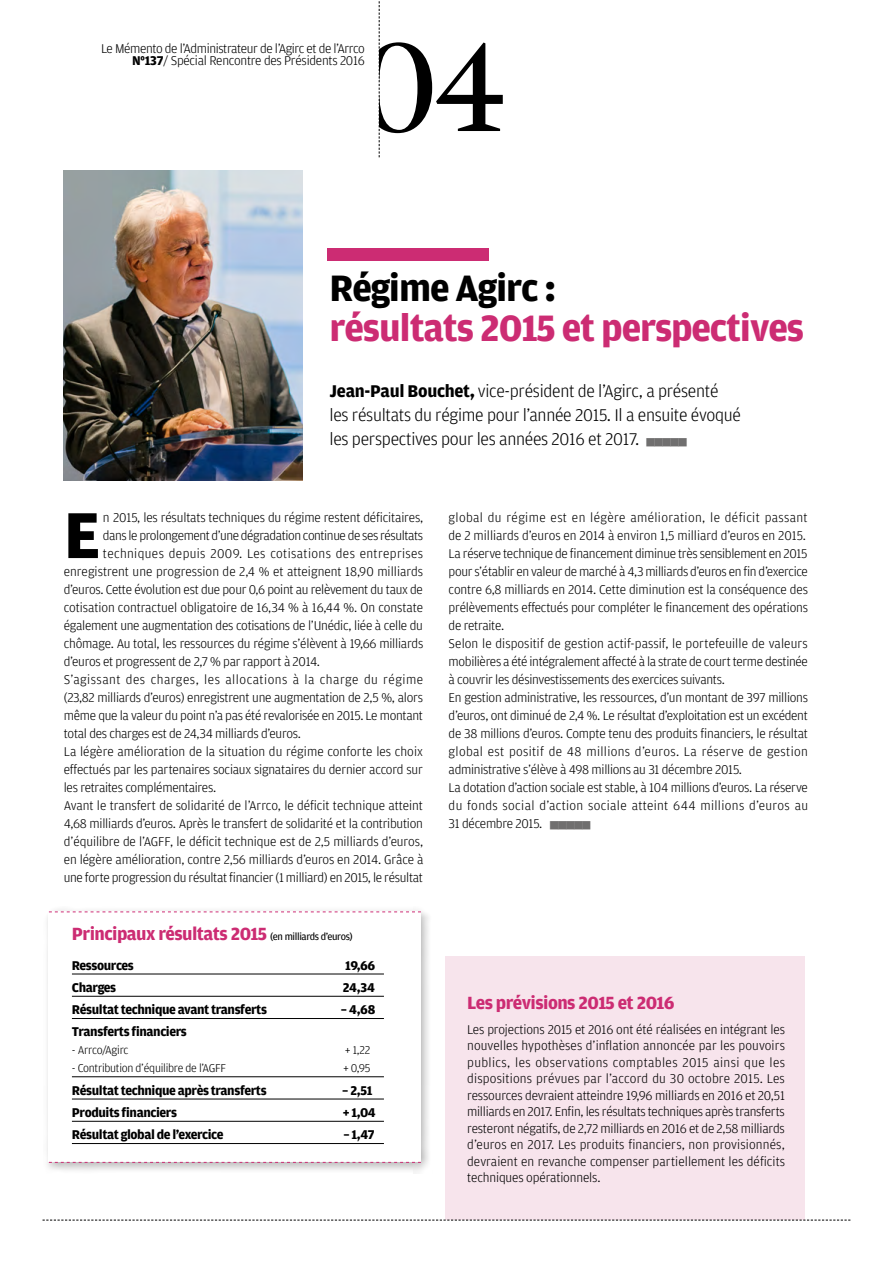
<style>
.page{position:relative;width:893px;height:1263px;background:#fff}
.page>*{position:absolute;margin:0;border:0;box-sizing:border-box;transform-origin:0 0}
.t1{font:141.15px "Mercury Display";color:#000}
.t2{font:700 68.85px "Amplitude";color:#000}
.t3{font:700 39px "Amplitude";letter-spacing:-.03em;color:#cc2c73}
.t4{font:700 39px "Amplitude";letter-spacing:-.03em;color:#000}
.t5{font:700 18.75px "Amplitude";letter-spacing:-.03em;color:#cc2c73}
.t6{font:300 18px/24px "Amplitude";letter-spacing:-.015em;color:#000}
.t7{font:300 13.5px/18px "Amplitude";letter-spacing:-.02em;color:#000;text-align:right}
.t8{font:700 13.5px "Amplitude";letter-spacing:-.03em;color:#000}
.t9{font:300 13.5px "Amplitude";color:#000}
.t10{font:300 13.5px "Amplitude";letter-spacing:.035em;color:#000}
.t11{font:300 13.5px "Amplitude";letter-spacing:.025em;color:#000}
.t12{font:300 12px "Amplitude";letter-spacing:-.02em;color:#000}
.s1{font-weight:700}
.s2{color:#706f6f}
.s3{font-weight:400;font-size:10.5px;color:#000}
</style>
<div class="page">
<svg style="left:379px;top:1px;width:1px;height:156px"></svg>
<img style="left:64px;top:170px;width:239px;height:310px">
<div style="left:445px;top:957px;width:360px;height:263px;background:#f7e4ec"></div>
<div style="left:327px;top:248px;width:162px;height:13px;background:#cc2c73"></div>
<div style="left:43px;top:906px;width:389px;height:267px;background:#000;opacity:.3"></div>
<div style="left:49px;top:911px;width:372px;height:251px;background:#fff"></div>
<svg style="left:49px;top:911px;width:372px;height:1px"></svg>
<svg style="left:49px;top:1162px;width:372px;height:1px"></svg>
<hr style="left:72px;top:974px;width:312px;height:1px;background:#000">
<hr style="left:72px;top:996px;width:312px;height:1px;background:#000">
<hr style="left:72px;top:1018px;width:312px;height:1px;background:#000">
<hr style="left:72px;top:1076px;width:312px;height:1px;background:#000">
<hr style="left:72px;top:1099px;width:312px;height:1px;background:#000">
<hr style="left:72px;top:1121px;width:312px;height:1px;background:#000">
<hr style="left:72px;top:1143px;width:312px;height:1px;background:#000">
<svg style="left:43px;top:1220px;width:807px;height:1px"></svg>
<h1 class="t1" style="left:359px;top:-13px;width:151px">04</h1>
<p class="t7" style="left:101px;top:43px;width:265px;line-height:12px">Le Mémento de l’Administrateur de l’Agirc et de l’Arrco<br><span class="s1">N°137</span>/ Spécial Rencontre des Présidents 2016</p>
<h3 class="t4" style="left:329px;top:266px;width:228px">Régime Agirc :</h3>
<h3 class="t3" style="left:329px;top:306px;width:476px">résultats 2015 et perspectives</h3>
<h3 class="t6" style="left:329px;top:379px;width:413px"><span class="s1">Jean-Paul Bouchet,</span> vice-président de l’Agirc, a présenté les résultats du régime pour l’année 2015. Il a ensuite évoqué les perspectives pour les années 2016 et 2017. <span class="s2">■■■■■</span></h3>
<h2 class="t2" style="left:64px;top:497px;width:39px">E</h2>
<p class="t7" style="left:103px;top:509px;width:322px">n 2015, les résultats techniques du régime restent déficitaires,</p>
<p class="t7" style="left:103px;top:527px;width:322px">dans le prolongement d’une dégradation continue de ses résultats</p>
<p class="t11" style="left:103px;top:546px;width:322px">techniques depuis 2009. Les cotisations des entreprises</p>
<p class="t9" style="left:64px;top:564px;width:361px">enregistrent une progression de 2,4 % et atteignent 18,90 milliards</p>
<p class="t7" style="left:64px;top:581px;width:361px">d’euros. Cette évolution est due pour 0,6 point au relèvement du taux de</p>
<p class="t7" style="left:64px;top:599px;width:361px">cotisation contractuel obligatoire de 16,34 % à 16,44 %. On constate</p>
<p class="t7" style="left:64px;top:617px;width:361px">également une augmentation des cotisations de l’Unédic, liée à celle du</p>
<p class="t7" style="left:64px;top:635px;width:361px">chômage. Au total, les ressources du régime s’élèvent à 19,66 milliards</p>
<p class="t7" style="left:64px;top:653px;width:258px">d’euros et progressent de 2,7 % par rapport à 2014.</p>
<p class="t10" style="left:64px;top:672px;width:361px">S’agissant des charges, les allocations à la charge du régime</p>
<p class="t7" style="left:64px;top:689px;width:361px">(23,82 milliards d’euros) enregistrent une augmentation de 2,5 %, alors</p>
<p class="t7" style="left:64px;top:707px;width:361px">même que la valeur du point n’a pas été revalorisée en 2015. Le montant</p>
<p class="t7" style="left:64px;top:725px;width:239px">total des charges est de 24,34 milliards d’euros.</p>
<p class="t9" style="left:64px;top:744px;width:361px">La légère amélioration de la situation du régime conforte les choix</p>
<p class="t7" style="left:64px;top:761px;width:361px">effectués par les partenaires sociaux signataires du dernier accord sur</p>
<p class="t7" style="left:64px;top:779px;width:154px">les retraites complémentaires.</p>
<p class="t7" style="left:64px;top:797px;width:361px">Avant le transfert de solidarité de l’Arrco, le déficit technique atteint</p>
<p class="t7" style="left:64px;top:815px;width:361px">4,68 milliards d’euros. Après le transfert de solidarité et la contribution</p>
<p class="t7" style="left:64px;top:833px;width:361px">d’équilibre de l’AGFF, le déficit technique est de 2,5 milliards d’euros,</p>
<p class="t7" style="left:64px;top:851px;width:361px">en légère amélioration, contre 2,56 milliards d’euros en 2014. Grâce à</p>
<p class="t7" style="left:64px;top:869px;width:361px">une forte progression du résultat financier (1 milliard) en 2015, le résultat</p>
<h3 class="t5" style="left:72px;top:923px;width:282px">Principaux résultats 2015 <span class="s3">(en milliards d’euros)</span></h3>
<p class="t8" style="left:72px;top:957px;width:63px">Ressources</p>
<p class="t8" style="left:345px;top:957px;width:32px">19,66</p>
<p class="t8" style="left:72px;top:980px;width:46px">Charges</p>
<p class="t8" style="left:343px;top:980px;width:34px">24,34</p>
<p class="t8" style="left:72px;top:1002px;width:197px">Résultat technique avant transferts</p>
<p class="t8" style="left:341px;top:1002px;width:36px">– 4,68</p>
<p class="t8" style="left:72px;top:1024px;width:117px">Transferts financiers</p>
<p class="t12" style="left:72px;top:1044px;width:58px">- Arrco/Agirc</p>
<p class="t12" style="left:345px;top:1044px;width:27px">+ 1,22</p>
<p class="t12" style="left:72px;top:1062px;width:156px">- Contribution d’équilibre de l’AGFF</p>
<p class="t12" style="left:343px;top:1062px;width:29px">+ 0,95</p>
<p class="t8" style="left:72px;top:1082px;width:196px">Résultat technique après transferts</p>
<p class="t8" style="left:342px;top:1082px;width:32px">– 2,51</p>
<p class="t8" style="left:72px;top:1105px;width:107px">Produits financiers</p>
<p class="t8" style="left:343px;top:1105px;width:35px">+ 1,04</p>
<p class="t8" style="left:72px;top:1127px;width:153px">Résultat global de l’exercice</p>
<p class="t8" style="left:344px;top:1127px;width:33px">– 1,47</p>
<p class="t7" style="left:449px;top:509px;width:361px;text-align:left">global du régime est en légère amélioration, le déficit passant de 2 milliards d’euros en 2014 à environ 1,5 milliard d’euros en 2015.<br>La réserve technique de financement diminue très sensiblement en 2015 pour s’établir en valeur de marché à 4,3 milliards d’euros en fin d’exercice contre 6,8 milliards en 2014. Cette diminution est la conséquence des prélèvements effectués pour compléter le financement des opérations de retraite.<br>Selon le dispositif de gestion actif-passif, le portefeuille de valeurs mobilières a été intégralement affecté à la strate de court terme destinée à couvrir les désinvestissements des exercices suivants.<br>En gestion administrative, les ressources, d’un montant de 397 millions d’euros, ont diminué de 2,4 %. Le résultat d’exploitation est un excédent de 38 millions d’euros. Compte tenu des produits financiers, le résultat global est positif de 48 millions d’euros. La réserve de gestion administrative s’élève à 498 millions au 31 décembre 2015.<br>La dotation d’action sociale est stable, à 104 millions d’euros. La réserve du fonds social d’action sociale atteint 644 millions d’euros au 31 décembre 2015. <span class="s2">■■■■■</span></p>
<h3 class="t5" style="left:467px;top:992px;width:209px">Les prévisions 2015 et 2016</h3>
<p class="t7" style="left:467px;top:1021px;width:319px;line-height:16.5px;text-align:justify">Les projections 2015 et 2016 ont été réalisées en intégrant les nouvelles hypothèses d’inflation annoncée par les pouvoirs publics, les observations comptables 2015 ainsi que les dispositions prévues par l’accord du 30 octobre 2015. Les ressources devraient atteindre 19,96 milliards en 2016 et 20,51 milliards en 2017. Enfin, les résultats techniques après transferts resteront négatifs, de 2,72 milliards en 2016 et de 2,58 milliards d’euros en 2017. Les produits financiers, non provisionnés, devraient en revanche compenser partiellement les déficits techniques opérationnels.</p>
</div>
